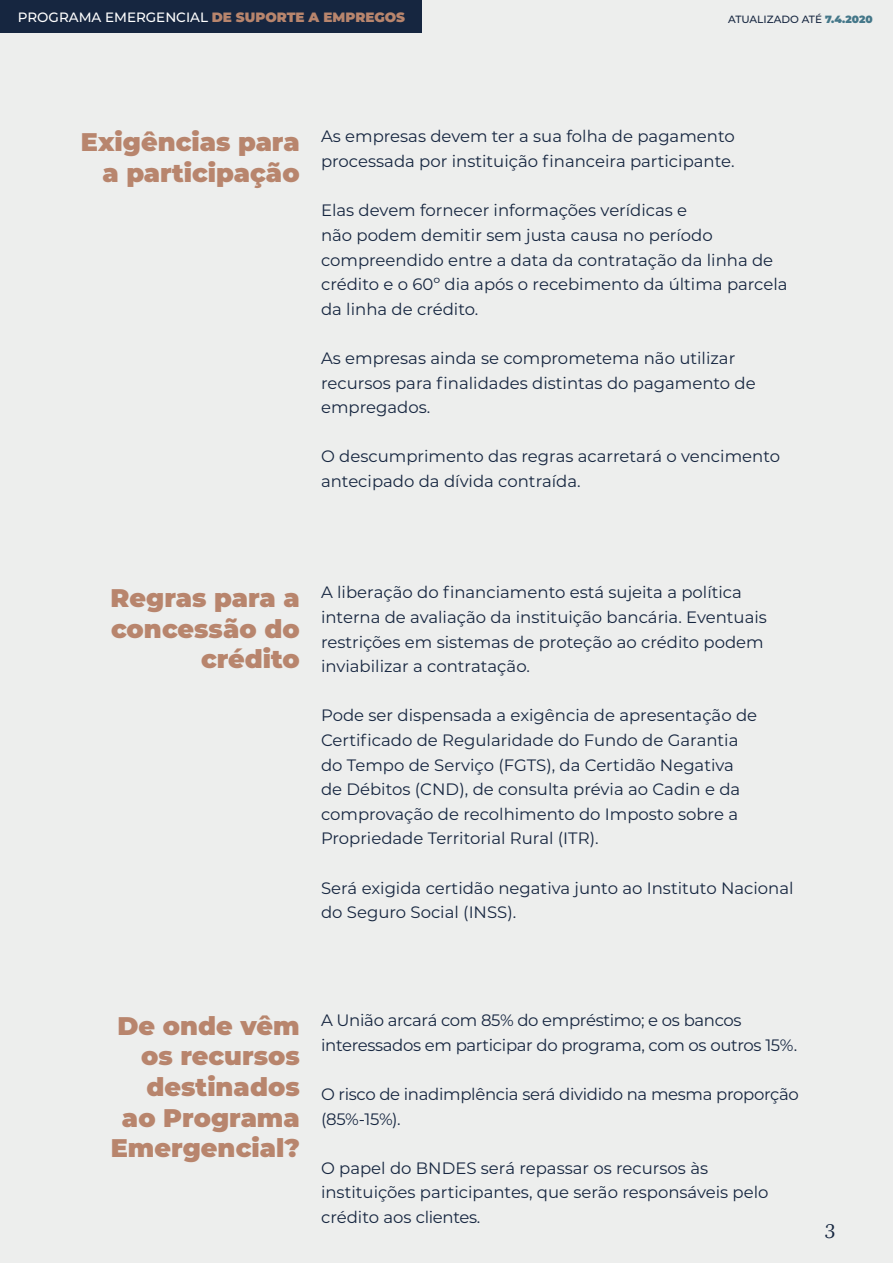
<style>
.page{position:relative;width:893px;height:1263px;background:#edeeed}
.page>*{position:absolute;margin:0;border:0;box-sizing:border-box;transform-origin:0 0}
.t1{font:900 25.5px/30.6px "Montserrat";color:#b8856d;text-align:right}
.t2{font:italic 19.5px "Lora";color:#162640}
.t3{font:16.5px/24.6px "Montserrat";color:#162640}
.t4{font:16.5px/24.6px "Montserrat";letter-spacing:-.02em;color:#162640}
.t5{font:500 13.5px "Montserrat";color:#fff}
.t6{font:500 10.5px "Montserrat";color:#162640}
.s1{font-weight:900;color:#b8856d}
.s2{font-weight:900;color:#447789}
</style>
<div class="page">
<div style="left:0;top:0;width:422px;height:33px;background:#162640"></div>
<p class="t5" style="left:18px;top:8px;width:389px">PROGRAMA EMERGENCIAL <span class="s1">DE SUPORTE A EMPREGOS</span></p>
<p class="t6" style="left:728px;top:12px;width:146px">ATUALIZADO ATÉ <span class="s2">7.4.2020</span></p>
<h1 class="t1" style="left:81px;top:125px;width:220px">Exigências para a participação</h1>
<p class="t3" style="left:321px;top:124px;width:415px">As empresas devem ter a sua folha de pagamento processada por instituição financeira participante.</p>
<p class="t3" style="left:321px;top:198px;width:468px">Elas devem fornecer informações verídicas e<br>não podem demitir sem justa causa no período compreendido entre a data da contratação da linha de crédito e o 60º dia após o recebimento da última parcela da linha de crédito.</p>
<p class="t3" style="left:321px;top:345px;width:436px">As empresas ainda se comprometema não utilizar recursos para finalidades distintas do pagamento de empregados.</p>
<p class="t3" style="left:321px;top:444px;width:460px">O descumprimento das regras acarretará o vencimento antecipado da dívida contraída.</p>
<h1 class="t1" style="left:111px;top:581px;width:191px">Regras para a concessão do crédito</h1>
<p class="t3" style="left:321px;top:579px;width:447px">A liberação do financiamento está sujeita a política interna de avaliação da instituição bancária. Eventuais restrições em sistemas de proteção ao crédito podem inviabilizar a contratação.</p>
<p class="t3" style="left:321px;top:702px;width:438px">Pode ser dispensada a exigência de apresentação de Certificado de Regularidade do Fundo de Garantia do Tempo de Serviço (FGTS), da Certidão Negativa de Débitos (CND), de consulta prévia ao Cadin e da comprovação de recolhimento do Imposto sobre a Propriedade Territorial Rural (ITR).</p>
<p class="t3" style="left:321px;top:875px;width:474px">Será exigida certidão negativa junto ao Instituto Nacional do Seguro Social (INSS).</p>
<h1 class="t1" style="left:111px;top:1009px;width:191px">De onde vêm os recursos destinados ao Programa<br>Emergencial?</h1>
<p class="t4" style="left:321px;top:1007px;width:478px">A União arcará com 85% do empréstimo; e os bancos interessados em participar do programa, com os outros 15%.</p>
<p class="t4" style="left:321px;top:1081px;width:479px">O risco de inadimplência será dividido na mesma proporção (85%-15%).</p>
<p class="t3" style="left:321px;top:1155px;width:449px">O papel do BNDES será repassar os recursos às instituições participantes, que serão responsáveis pelo crédito aos clientes.</p>
<p class="t2" style="left:825px;top:1218px;width:12px">3</p>
</div>
